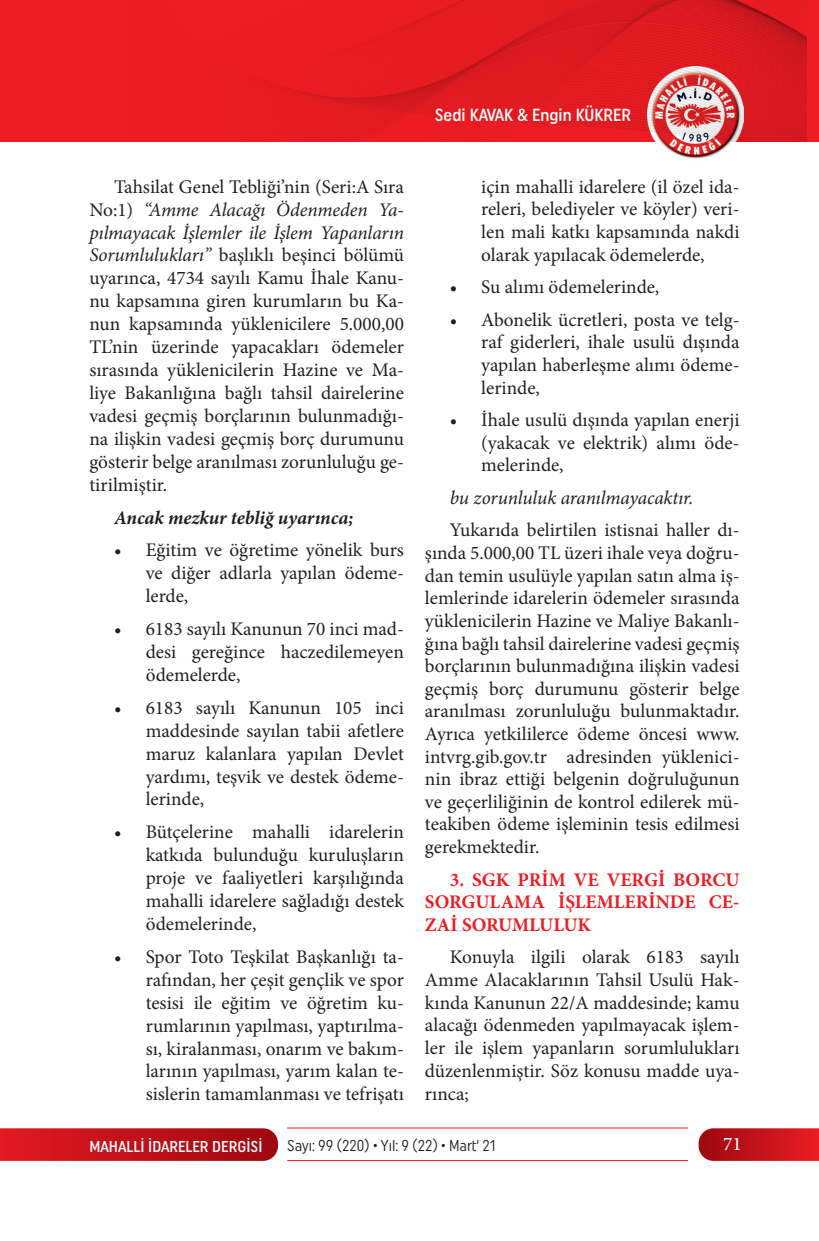
<style>
.page{position:relative;width:819px;height:1241px;background:#fff}
.page>*{position:absolute;margin:0;border:0;box-sizing:border-box;transform-origin:0 0}
.t1{font:19.25px/22.9px "Minion Pro";color:#231f20;text-align:justify}
.t2{font:700 19.25px/22.6px "Minion Pro";color:#ee1d23;text-align:justify}
.t3{font:italic 19.25px "Minion Pro";letter-spacing:-.01em;color:#231f20}
.t4{font:italic 700 19.25px "Minion Pro";letter-spacing:-.005em;color:#231f20}
.t5{font:500 19.25px "Minion Pro";color:#fff}
.t6{font:500 17.5px "Uniform Condensed";color:#fff}
.t7{font:15.75px "Uniform Condensed";color:#231f20;scale:.95 1}
.t8{font:500 15.75px "Uniform Condensed";color:#fff}
.s1{font-style:italic}
</style>
<div class="page">
<svg style="left:0;top:1128px;width:278px;height:32px;background:#c1151c"></svg>
<svg style="left:698px;top:1128px;width:121px;height:32px;background:#c61a22"></svg>
<hr style="left:287px;top:1127px;width:401px;height:1px;background:#ee1d23">
<hr style="left:287px;top:1159px;width:401px;height:1px;background:#ee1d23">
<div style="left:0;top:0;width:819px;height:141px;background:#ee1d23"></div>
<img style="left:647px;top:141px;width:96px;height:18px">
<img style="left:256px;top:0;width:550px;height:141px">
<p class="t6" style="left:435px;top:105px;width:198px">Sedi KAVAK &amp; Engin KÜKRER</p>
<p class="t1" style="left:89px;top:175px;width:316px;text-indent:25px">Tahsilat Genel Tebliği’nin (Seri:A Sıra No:1) <span class="s1">“Amme Alacağı Ödenmeden Ya&shy;pılmayacak İşlemler ile İşlem Yapanların Sorumlulukları”</span> başlıklı beşinci bölümü uyarınca, 4734 sayılı Kamu İhale Kanu&shy;nu kapsamına giren kurumların bu Ka&shy;nun kapsamında yüklenicilere 5.000,00<br>TL’nin üzerinde yapacakları ödemeler sırasında yüklenicilerin Hazine ve Ma&shy;liye Bakanlığına bağlı tahsil dairelerine vadesi geçmiş borçlarının bulunmadığı&shy;na ilişkin vadesi geçmiş borç durumunu gösterir belge aranılması zorunluluğu ge&shy;tirilmiştir.</p>
<p class="t4" style="left:114px;top:503px;width:241px">Ancak mezkur tebliğ uyarınca;</p>
<p class="t1" style="left:146px;top:539px;width:260px;text-indent:-31px">• Eğitim ve öğretime yönelik burs ve diğer adlarla yapılan ödeme&shy;lerde,</p>
<p class="t1" style="left:146px;top:617px;width:260px;text-indent:-31px">• 6183 sayılı Kanunun 70 inci mad&shy;desi gereğince haczedilemeyen ödemelerde,</p>
<p class="t1" style="left:146px;top:696px;width:260px;text-indent:-31px">• 6183 sayılı Kanunun 105 inci maddesinde sayılan tabii afetlere maruz kalanlara yapılan Devlet yardımı, teşvik ve destek ödeme&shy;lerinde,</p>
<p class="t1" style="left:146px;top:820px;width:260px;text-indent:-31px">• Bütçelerine mahalli idarelerin katkıda bulunduğu kuruluşların proje ve faaliyetleri karşılığında mahalli idarelere sağladığı destek ödemelerinde,</p>
<p class="t1" style="left:146px;top:945px;width:260px;text-indent:-31px">• Spor Toto Teşkilat Başkanlığı ta&shy;rafından, her çeşit gençlik ve spor tesisi ile eğitim ve öğretim ku&shy;rumlarının yapılması, yaptırılma&shy;sı, kiralanması, onarım ve bakım&shy;larının yapılması, yarım kalan te&shy;sislerin tamamlanması ve tefrişatı</p>
<p class="t1" style="left:481px;top:175px;width:260px">için mahalli idarelere (il özel ida&shy;releri, belediyeler ve köyler) veri&shy;len mali katkı kapsamında nakdi olarak yapılacak ödemelerde,</p>
<p class="t1" style="left:450px;top:275px;width:211px">• Su alımı ödemelerinde,</p>
<p class="t1" style="left:481px;top:308px;width:260px;text-indent:-31px">• Abonelik ücretleri, posta ve telg&shy;raf giderleri, ihale usulü dışında yapılan haberleşme alımı ödeme&shy;lerinde,</p>
<p class="t1" style="left:481px;top:408px;width:260px;text-indent:-31px">• İhale usulü dışında yapılan enerji (yakacak ve elektrik) alımı öde&shy;melerinde,</p>
<p class="t3" style="left:450px;top:484px;width:245px">bu zorunluluk aranılmayacaktır.</p>
<p class="t1" style="left:425px;top:519px;width:316px;text-indent:25px">Yukarıda belirtilen istisnai haller dı&shy;şında 5.000,00 TL üzeri ihale veya doğru&shy;dan temin usulüyle yapılan satın alma iş&shy;lemlerinde idarelerin ödemeler sırasında yüklenicilerin Hazine ve Maliye Bakanlı&shy;ğına bağlı tahsil dairelerine vadesi geçmiş borçlarının bulunmadığına ilişkin vadesi geçmiş borç durumunu gösterir belge aranılması zorunluluğu bulunmaktadır.<br>Ayrıca yetkililerce ödeme öncesi www. intvrg.gib.gov.tr adresinden yüklenici&shy;nin ibraz ettiği belgenin doğruluğunun ve geçerliliğinin de kontrol edilerek mü&shy;teakiben ödeme işleminin tesis edilmesi gerekmektedir.</p>
<p class="t2" style="left:425px;top:867px;width:316px;text-indent:25px">3. SGK PRİM VE VERGİ BORCU SORGULAMA İŞLEMLERİNDE CE-ZAİ SORUMLULUK</p>
<p class="t1" style="left:425px;top:945px;width:316px;text-indent:25px">Konuyla ilgili olarak 6183 sayılı Amme Alacaklarının Tahsil Usulü Hak&shy;kında Kanunun 22/A maddesinde; kamu alacağı ödenmeden yapılmayacak işlem&shy;ler ile işlem yapanların sorumlulukları düzenlenmiştir. Söz konusu madde uya&shy;rınca;</p>
<p class="t8" style="left:89px;top:1136px;width:175px">MAHALLİ İDARELER DERGİSİ</p>
<p class="t7" style="left:287px;top:1136px;width:221px">Sayı: 99 (220) • Yıl: 9 (22) • Mart‘ 21</p>
<p class="t5" style="left:723px;top:1131px;width:20px">71</p>
</div>
